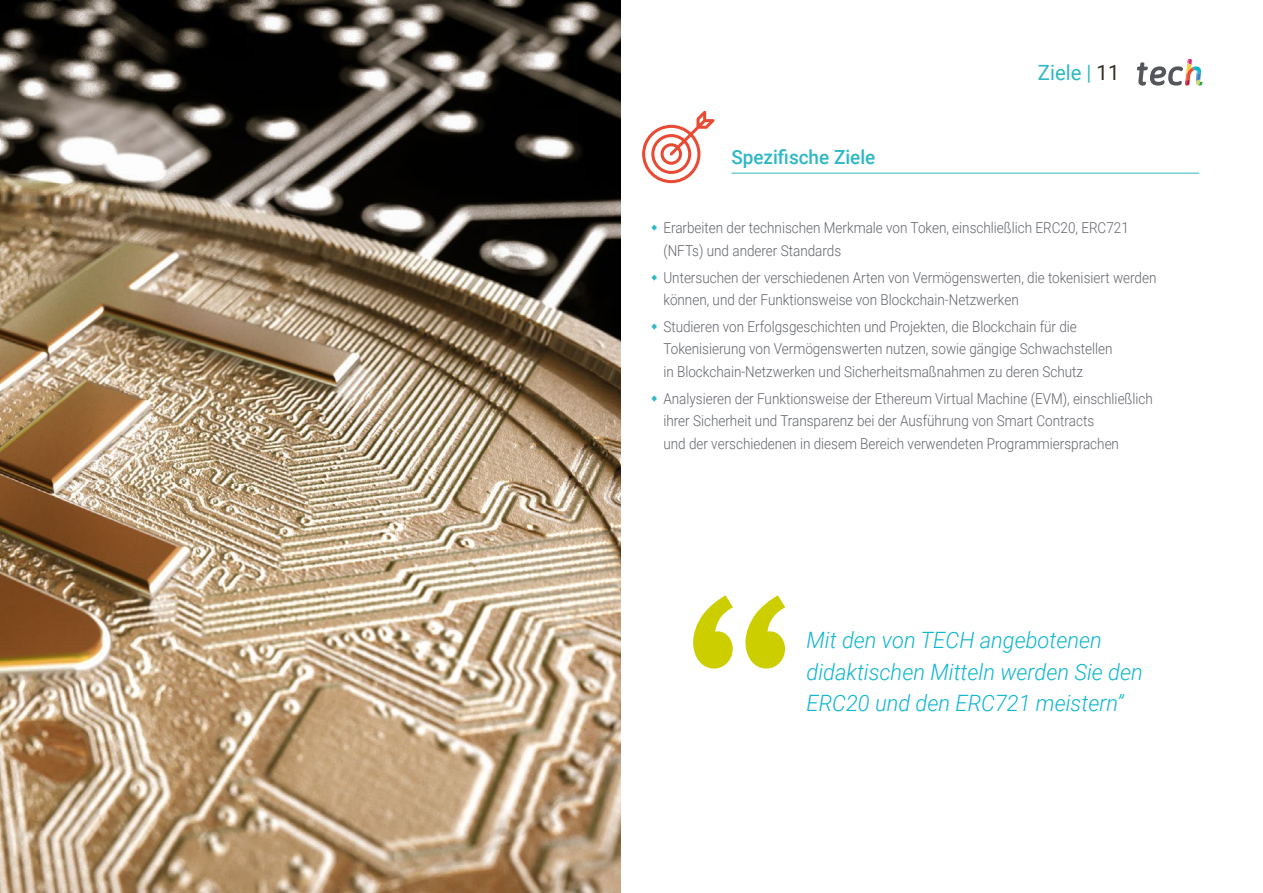
<style>
.page{position:relative;width:1263px;height:893px;background:#fff}
.page>*{position:absolute;margin:0;border:0;box-sizing:border-box;transform-origin:0 0}
.t1{font:italic 300 22.5px/31.5px "Roboto";color:#0fb6cf}
.t2{font:21px "Roboto";color:#2db8c5}
.t3{font:500 19.5px "Roboto";color:#2db8c5}
.t4{font:300 15px/22.5px "Roboto";color:#61646a;scale:.9 1}
.s1{color:#312e20}
</style>
<div class="page">
<hr style="left:731px;top:173px;width:468px;height:1px;background:#2db8c5">
<img style="left:0;top:0;width:621px;height:893px">
<svg style="left:1137px;top:59px;width:65px;height:27px"></svg>
<svg style="left:642px;top:111px;width:72px;height:72px"></svg>
<svg style="left:693px;top:595px;width:92px;height:73px"></svg>
<h3 class="t3" style="left:731px;top:144px;width:145px">Spezifische Ziele</h3>
<h2 class="t2" style="left:1038px;top:57px;width:83px">Ziele | <span class="s1">11</span></h2>
<p class="t4" style="left:663px;top:216px;width:519px">Erarbeiten der technischen Merkmale von Token, einschließlich ERC20, ERC721 (NFTs) und anderer Standards</p>
<p class="t4" style="left:663px;top:265px;width:549px">Untersuchen der verschiedenen Arten von Vermögenswerten, die tokenisiert werden können, und der Funktionsweise von Blockchain-Netzwerken</p>
<p class="t4" style="left:663px;top:315px;width:501px">Studieren von Erfolgsgeschichten und Projekten, die Blockchain für die<br>Tokenisierung von Vermögenswerten nutzen, sowie gängige Schwachstellen in Blockchain-Netzwerken und Sicherheitsmaßnahmen zu deren Schutz</p>
<p class="t4" style="left:663px;top:386px;width:545px">Analysieren der Funktionsweise der Ethereum Virtual Machine (EVM), einschließlich ihrer Sicherheit und Transparenz bei der Ausführung von Smart Contracts<br>und der verschiedenen in diesem Bereich verwendeten Programmiersprachen</p>
<h1 class="t1" style="left:806px;top:623px;width:338px">Mit den von TECH angebotenen didaktischen Mitteln werden Sie den<br>ERC20 und den ERC721 meistern”</h1>
</div>
